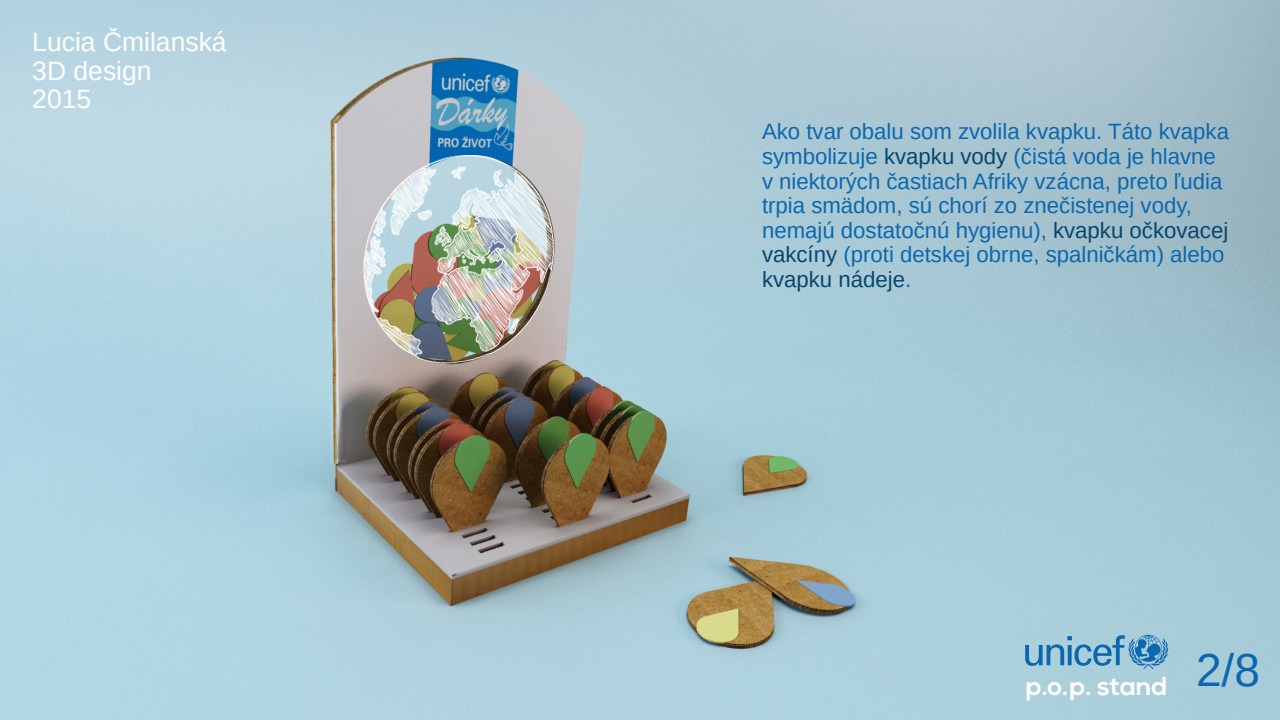
<style>
.page{position:relative;width:1280px;height:720px;background:#fff}
.page>*{position:absolute;margin:0;border:0;box-sizing:border-box;transform-origin:0 0}
.t1{font:46.1px "Arimo";color:#0b68af}
.t2{font:26.5px/28.3px "Arimo";color:#fff}
.t3{font:700 26px "Nexa";color:#fff}
.t4{font:22.2px/24.7px "Arimo";color:#0b68af}
.s1{color:#07466d}
</style>
<div class="page">
<img style="left:0;top:0;width:1280px;height:720px">
<svg style="left:1025px;top:635px;width:143px;height:34px;background:#77adcc"></svg>
<p class="t2" style="left:32px;top:28px;width:196px">Lucia Čmilanská<br>3D design<br>2015</p>
<p class="t4" style="left:762px;top:119px;width:469px">Ako tvar obalu som zvolila kvapku. Táto kvapka symbolizuje <span class="s1">kvapku vody</span> (čistá voda je hlavne v niektorých častiach Afriky vzácna, preto ľudia trpia smädom, sú chorí zo znečistenej vody, nemajú dostatočnú hygienu), <span class="s1">kvapku očkovacej vakcíny</span> (proti detskej obrne, spalničkám) alebo <span class="s1">kvapku nádeje</span>.</p>
<p class="t3" style="left:1026px;top:671px;width:143px">p.o.p. stand</p>
<h1 class="t1" style="left:1196px;top:641px;width:66px">2/8</h1>
</div>
